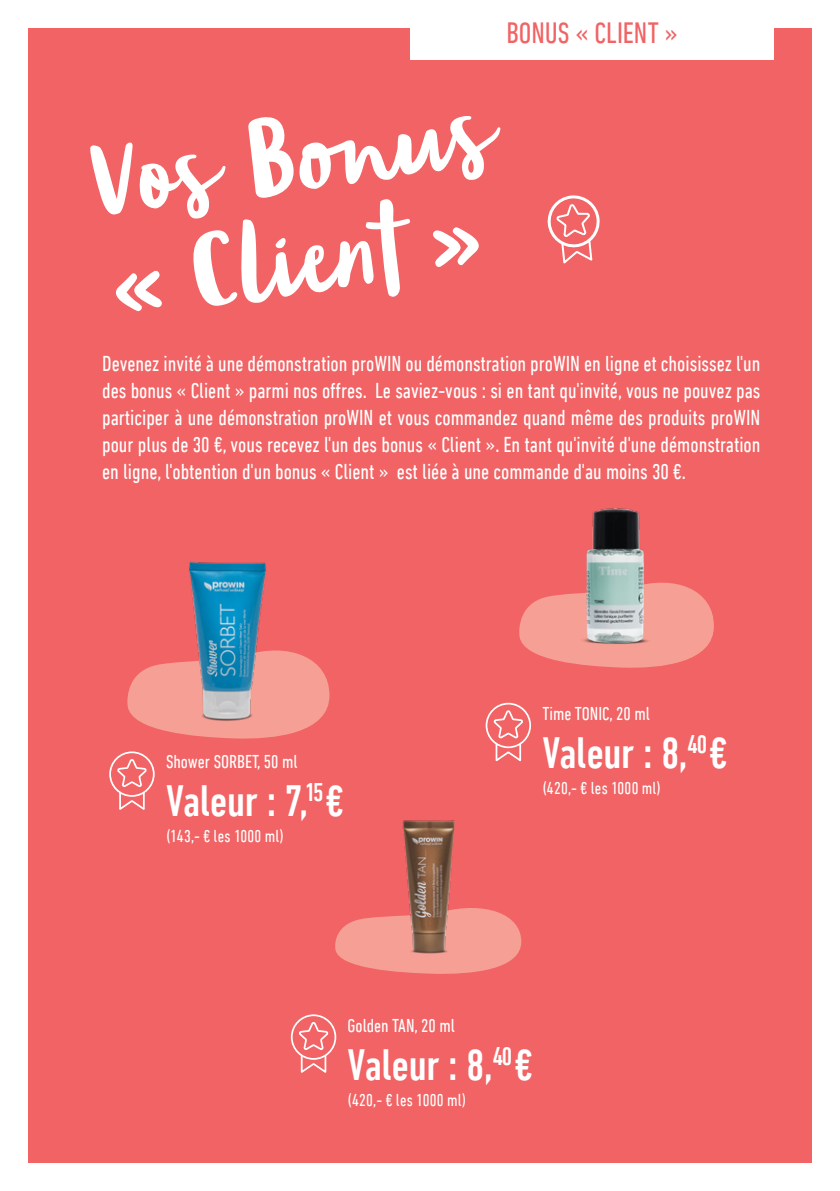
<style>
.page{position:relative;width:840px;height:1191px;background:#fff}
.page>*{position:absolute;margin:0;border:0;box-sizing:border-box;transform-origin:0 0}
.t1{font:85.6px/102.8px "Blog Script";color:#fff}
.t2{font:500 condensed 44.8px "DIN Next LT Pro";letter-spacing:-.01em;color:#fff}
.t3{font:condensed 30px "DIN Next LT Pro";letter-spacing:.005em;color:#f16364}
.t4{font:condensed 22px/27px "DIN Next LT Pro";color:#fff;text-align:justify}
.t5{font:condensed 19px "DIN Next LT Pro";color:#fff}
.t6{font:condensed 17.6px "DIN Next LT Pro";letter-spacing:.015em;color:#fff}
</style>
<div class="page">
<div style="left:28px;top:28px;width:783px;height:1134px;background:#f16364"></div>
<div style="left:410px;top:0;width:363px;height:59px;background:#fff"></div>
<svg style="left:547px;top:195px;width:53px;height:69px"></svg>
<div style="left:485px;top:703px;width:45px;height:45px;border:5px solid #fff;border-radius:50%"></div>
<div style="left:488px;top:705px;width:40px;height:40px;background:#f16364;border-radius:50%"></div>
<div style="left:487px;top:704px;width:42px;height:42px;border:2px solid #f16364;border-radius:50%"></div>
<svg style="left:492px;top:719px;width:32px;height:43px"></svg>
<img style="left:486px;top:508px;width:228px;height:211px">
<div style="left:109px;top:751px;width:45px;height:46px;border:5px solid #fff;border-radius:50%"></div>
<div style="left:112px;top:754px;width:40px;height:40px;background:#f16364;border-radius:50%"></div>
<div style="left:111px;top:753px;width:42px;height:42px;border:2px solid #f16364;border-radius:50%"></div>
<svg style="left:116px;top:758px;width:32px;height:52px"></svg>
<img style="left:116px;top:561px;width:214px;height:197px">
<div style="left:291px;top:1014px;width:45px;height:45px;border:5px solid #fff;border-radius:50%"></div>
<div style="left:293px;top:1017px;width:40px;height:40px;background:#f16364;border-radius:50%"></div>
<div style="left:292px;top:1016px;width:42px;height:42px;border:2px solid #f16364;border-radius:50%"></div>
<svg style="left:297px;top:1020px;width:32px;height:53px"></svg>
<img style="left:335px;top:820px;width:187px;height:154px">
<h3 class="t3" style="left:506px;top:16px;width:173px">BONUS « CLIENT »</h3>
<h1 class="t1" style="left:83px;top:136px;width:406px;rotate:-8deg">Vos Bon us « Client »</h1>
<p class="t4" style="left:102px;top:350px;width:659px">Devenez invité à une démonstration proWIN ou démonstration proWIN en ligne et choisissez l'un des bonus « Client » parmi nos offres. Le saviez-vous : si en tant qu'invité, vous ne pouvez pas participer à une démonstration proWIN et vous commandez quand même des produits proWIN pour plus de 30 €, vous recevez l'un des bonus « Client ». En tant qu'invité d'une démonstration en ligne, l'obtention d'un bonus « Client » est liée à une commande d'au moins 30 €.</p>
<p class="t5" style="left:166px;top:751px;width:133px">Shower SORBET, 50 ml</p>
<h2 class="t2" style="left:166px;top:776px;width:179px">Valeur : 7,<sup>15</sup> €</h2>
<p class="t6" style="left:166px;top:826px;width:119px">(143,- € les 1000 ml)</p>
<p class="t5" style="left:542px;top:703px;width:109px">Time TONIC, 20 ml</p>
<h2 class="t2" style="left:542px;top:728px;width:186px">Valeur : 8,<sup>40</sup> €</h2>
<p class="t6" style="left:542px;top:778px;width:120px">(420,- € les 1000 ml)</p>
<p class="t5" style="left:347px;top:1015px;width:109px">Golden TAN, 20 ml</p>
<h2 class="t2" style="left:347px;top:1040px;width:186px">Valeur : 8,<sup>40</sup> €</h2>
<p class="t6" style="left:347px;top:1090px;width:120px">(420,- € les 1000 ml)</p>
</div>
